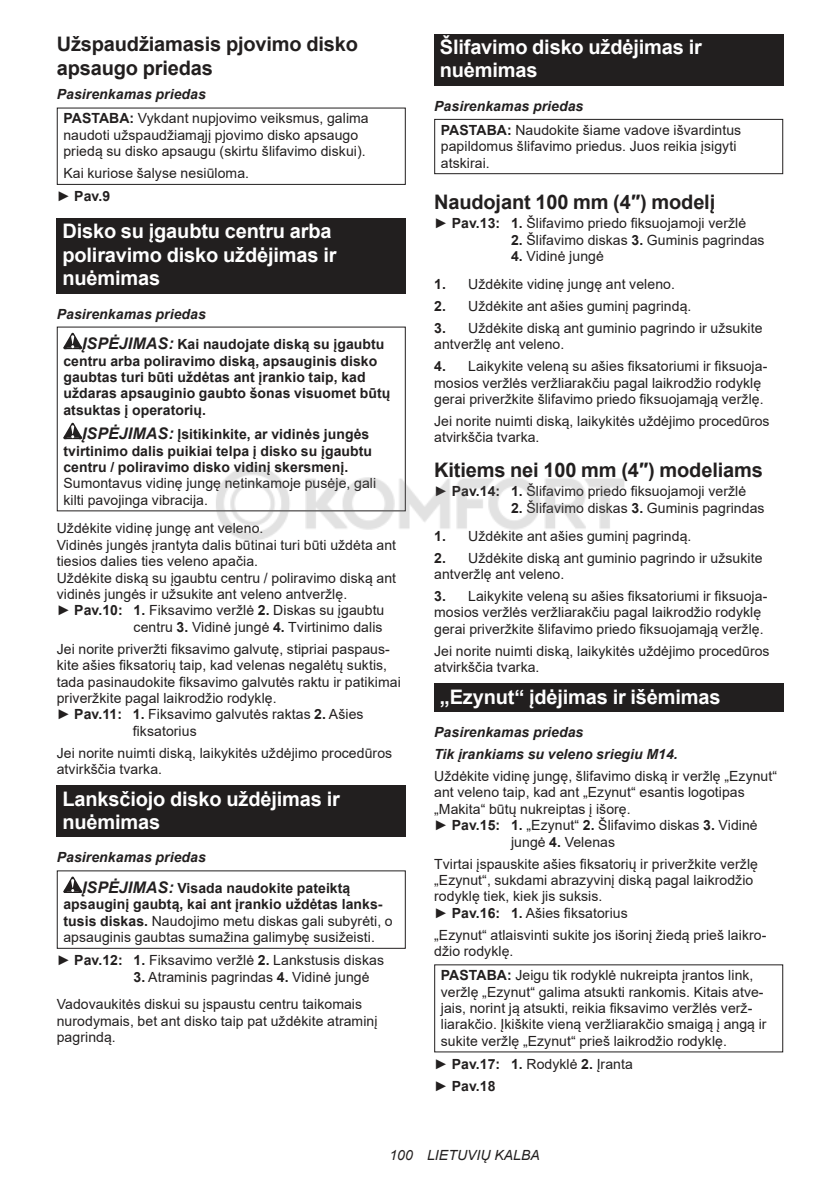
<style>
.page{position:relative;width:840px;height:1191px;background:#fff}
.page>*{position:absolute;margin:0;border:0;box-sizing:border-box;transform-origin:0 0}
.t1{font:700 20px/23.4px "Arial";letter-spacing:-.01em;color:#fff}
.t2{font:700 20px/23.4px "Arial";letter-spacing:-.01em;color:#221f1f}
.t3{font:14px/16.4px "Arial";letter-spacing:.005em;color:#221f1f}
.t4{font:700 14px/16.4px "Arial";letter-spacing:.005em;color:#221f1f}
.t5{font:italic 700 14px/22px "Arial";letter-spacing:.005em;color:#221f1f}
.t6{font:italic 14px "Arial";letter-spacing:.005em;color:#221f1f}
.s1{font-weight:700;font-style:italic}
.s2{font-weight:700}
.s3{font-style:italic}
.s4{font-style:italic;font-size:16px}
.s5{font-weight:400}
</style>
<div class="page">
<div style="left:57px;top:108px;width:348px;height:77px;border:1px solid #221f1f"></div>
<div style="left:57px;top:218px;width:348px;height:76px;background:#221f1f"></div>
<svg style="left:63px;top:333px;width:19px;height:16px"></svg>
<svg style="left:63px;top:423px;width:19px;height:16px"></svg>
<div style="left:57px;top:785px;width:348px;height:52px;background:#221f1f"></div>
<svg style="left:63px;top:876px;width:19px;height:17px"></svg>
<div style="left:434px;top:34px;width:348px;height:52px;background:#221f1f"></div>
<div style="left:434px;top:119px;width:348px;height:55px;border:1px solid #221f1f"></div>
<div style="left:434px;top:683px;width:348px;height:29px;background:#221f1f"></div>
<img style="left:210px;top:457px;width:415px;height:83px">
<h1 class="t2" style="left:57px;top:33px;width:303px">Užspaudžiamasis pjovimo disko apsaugo priedas</h1>
<p class="t3" style="left:63px;top:83px;width:307px;line-height:23.8px;text-indent:-7px"><span class="s1">Pasirenkamas priedas<br></span><span class="s2">PASTABA:</span> Vykdant nupjovimo veiksmus, galima</p>
<p class="t3" style="left:63px;top:127px;width:303px">naudoti užspaudžiamąjį pjovimo disko apsaugo priedą su disko apsaugu (skirtu šlifavimo diskui).</p>
<p class="t3" style="left:57px;top:162px;width:194px;line-height:23px;text-indent:7px">Kai kuriose šalyse nesiūloma. ► <span class="s2">Pav.9</span></p>
<h1 class="t1" style="left:62px;top:220px;width:275px">Disko su įgaubtu centru arba poliravimo disko uždėjimas ir nuėmimas</h1>
<p class="t4" style="left:82px;top:298px;width:304px;line-height:30.6px;text-indent:-25px"><span class="s3">Pasirenkamas priedas<br></span><span class="s4">ĮSPĖJIMAS:</span> Kai naudojate diską su įgaubtu</p>
<p class="t4" style="left:63px;top:352px;width:328px">centru arba poliravimo diską, apsauginis disko gaubtas turi būti uždėtas ant įrankio taip, kad uždaras apsauginio gaubto šonas visuomet būtų atsuktas į operatorių.</p>
<p class="t4" style="left:63px;top:426px;width:310px;text-indent:19px"><span class="s4">ĮSPĖJIMAS:</span> Įsitikinkite, ar vidinės jungės tvirtinimo dalis puikiai telpa į disko su įgaubtu centru / poliravimo disko vidinį skersmenį.</p>
<p class="t3" style="left:63px;top:475px;width:314px">Sumontavus vidinę jungę netinkamoje pusėje, gali kilti pavojinga vibracija.</p>
<p class="t3" style="left:57px;top:520px;width:208px">Uždėkite vidinę jungę ant veleno.</p>
<p class="t3" style="left:57px;top:536px;width:341px">Vidinės jungės įrantyta dalis būtinai turi būti uždėta ant</p>
<p class="t3" style="left:57px;top:553px;width:203px">tiesios dalies ties veleno apačia.</p>
<p class="t3" style="left:57px;top:569px;width:340px">Uždėkite diską su įgaubtu centru / poliravimo diską ant</p>
<p class="t3" style="left:57px;top:586px;width:292px">vidinės jungės ir užsukite ant veleno antveržlę.</p>
<p class="t3" style="left:57px;top:602px;width:329px">► <span class="s2">Pav.10: 1.</span> Fiksavimo veržlė <span class="s2">2.</span> Diskas su įgaubtu</p>
<p class="t3" style="left:133px;top:620px;width:250px">centru <span class="s2">3.</span> Vidinė jungė <span class="s2">4.</span> Tvirtinimo dalis</p>
<p class="t3" style="left:57px;top:640px;width:334px">Jei norite priveržti fiksavimo galvutę, stipriai paspaus-</p>
<p class="t3" style="left:57px;top:657px;width:332px">kite ašies fiksatorių taip, kad velenas negalėtų suktis,</p>
<p class="t3" style="left:57px;top:673px;width:345px">tada pasinaudokite fiksavimo galvutės raktu ir patikimai</p>
<p class="t3" style="left:57px;top:690px;width:221px">priveržkite pagal laikrodžio rodyklę.</p>
<p class="t3" style="left:57px;top:706px;width:308px">► <span class="s2">Pav.11: 1.</span> Fiksavimo galvutės raktas <span class="s2">2.</span> Ašies</p>
<p class="t3" style="left:133px;top:722px;width:65px">fiksatorius</p>
<p class="t3" style="left:57px;top:744px;width:337px">Jei norite nuimti diską, laikykitės uždėjimo procedūros atvirkščia tvarka.</p>
<h1 class="t1" style="left:62px;top:787px;width:279px">Lanksčiojo disko uždėjimas ir nuėmimas</h1>
<p class="t4" style="left:82px;top:842px;width:269px;line-height:30.6px;text-indent:-25px"><span class="s3">Pasirenkamas priedas<br></span><span class="s4">ĮSPĖJIMAS:</span> Visada naudokite pateiktą</p>
<p class="t3" style="left:63px;top:896px;width:330px"><span class="s2">apsauginį gaubtą, kai ant įrankio uždėtas lanks&shy;tusis diskas.</span> Naudojimo metu diskas gali subyrėti, o apsauginis gaubtas sumažina galimybę susižeisti.</p>
<p class="t3" style="left:57px;top:952px;width:328px">► <span class="s2">Pav.12: 1.</span> Fiksavimo veržlė <span class="s2">2.</span> Lankstusis diskas</p>
<p class="t3" style="left:57px;top:964px;width:314px;line-height:27.8px;text-indent:77px"><span class="s2">3.</span> Atraminis pagrindas <span class="s2">4.</span> Vidinė jungė<br>Vadovaukitės diskui su įspaustu centru taikomais</p>
<p class="t3" style="left:57px;top:1012px;width:322px">nurodymais, bet ant disko taip pat uždėkite atraminį pagrindą.</p>
<h1 class="t1" style="left:439px;top:36px;width:263px">Šlifavimo disko uždėjimas ir nuėmimas</h1>
<p class="t3" style="left:440px;top:94px;width:302px;line-height:23.8px;text-indent:-7px"><span class="s1">Pasirenkamas priedas<br></span><span class="s2">PASTABA:</span> Naudokite šiame vadove išvardintus</p>
<p class="t3" style="left:440px;top:138px;width:297px">papildomus šlifavimo priedus. Juos reikia įsigyti atskirai.</p>
<h1 class="t2" style="left:434px;top:190px;width:282px">Naudojant 100 mm (4″) modelį</h1>
<p class="t3" style="left:434px;top:215px;width:313px">► <span class="s2">Pav.13: 1.</span> Šlifavimo priedo fiksuojamoji veržlė</p>
<p class="t3" style="left:510px;top:233px;width:255px"><span class="s2">2.</span> Šlifavimo diskas <span class="s2">3.</span> Guminis pagrindas</p>
<p class="t3" style="left:510px;top:248px;width:94px"><span class="s2">4.</span> Vidinė jungė</p>
<p class="t3" style="left:434px;top:275px;width:242px"><span class="s2">1.</span> Uždėkite vidinę jungę ant veleno.</p>
<p class="t3" style="left:434px;top:297px;width:259px"><span class="s2">2.</span> Uždėkite ant ašies guminį pagrindą.</p>
<p class="t3" style="left:434px;top:319px;width:330px"><span class="s2">3.</span> Uždėkite diską ant guminio pagrindo ir užsukite antveržlę ant veleno.</p>
<p class="t3" style="left:434px;top:358px;width:334px"><span class="s2">4.</span> Laikykite veleną su ašies fiksatoriumi ir fiksuoja&shy;mosios veržlės veržliarakčiu pagal laikrodžio rodyklę gerai priveržkite šlifavimo priedo fiksuojamąją veržlę.</p>
<p class="t3" style="left:434px;top:413px;width:337px">Jei norite nuimti diską, laikykitės uždėjimo procedūros atvirkščia tvarka.</p>
<h1 class="t2" style="left:434px;top:459px;width:330px">Kitiems nei 100 mm (4″) modeliams</h1>
<p class="t3" style="left:434px;top:483px;width:313px">► <span class="s2">Pav.14: 1.</span> Šlifavimo priedo fiksuojamoji veržlė</p>
<p class="t3" style="left:510px;top:501px;width:255px"><span class="s2">2.</span> Šlifavimo diskas <span class="s2">3.</span> Guminis pagrindas</p>
<p class="t3" style="left:434px;top:527px;width:259px"><span class="s2">1.</span> Uždėkite ant ašies guminį pagrindą.</p>
<p class="t3" style="left:434px;top:549px;width:330px"><span class="s2">2.</span> Uždėkite diską ant guminio pagrindo ir užsukite antveržlę ant veleno.</p>
<p class="t3" style="left:434px;top:588px;width:334px"><span class="s2">3.</span> Laikykite veleną su ašies fiksatoriumi ir fiksuoja&shy;mosios veržlės veržliarakčiu pagal laikrodžio rodyklę gerai priveržkite šlifavimo priedo fiksuojamąją veržlę.</p>
<p class="t3" style="left:434px;top:642px;width:337px">Jei norite nuimti diską, laikykitės uždėjimo procedūros atvirkščia tvarka.</p>
<h1 class="t1" style="left:439px;top:685px;width:282px">„Ezynut“ įdėjimas ir išėmimas</h1>
<p class="t5" style="left:434px;top:722px;width:245px">Pasirenkamas priedas<br>Tik įrankiams su veleno sriegiu M14.</p>
<p class="t3" style="left:434px;top:768px;width:344px">Uždėkite vidinę jungę, šlifavimo diską ir veržlę „Ezynut“</p>
<p class="t3" style="left:434px;top:784px;width:312px">ant veleno taip, kad ant „Ezynut“ esantis logotipas</p>
<p class="t3" style="left:434px;top:800px;width:198px">„Makita“ būtų nukreiptas į išorę.</p>
<p class="t3" style="left:434px;top:817px;width:325px">► <span class="s2">Pav.15: 1.</span> „Ezynut“ <span class="s2">2.</span> Šlifavimo diskas <span class="s2">3.</span> Vidinė</p>
<p class="t3" style="left:510px;top:833px;width:105px">jungė <span class="s2">4.</span> Velenas</p>
<p class="t3" style="left:434px;top:855px;width:325px">Tvirtai įspauskite ašies fiksatorių ir priveržkite veržlę „Ezynut“, sukdami abrazyvinį diską pagal laikrodžio rodyklę tiek, kiek jis suksis.<br>► <span class="s2">Pav.16: 1.</span> Ašies fiksatorius</p>
<p class="t3" style="left:434px;top:926px;width:333px">„Ezynut“ atlaisvinti sukite jos išorinį žiedą prieš laikro&shy;džio rodyklę.</p>
<p class="t3" style="left:440px;top:967px;width:327px"><span class="s2">PASTABA:</span> Jeigu tik rodyklė nukreipta įrantos link, veržlę „Ezynut“ galima atsukti rankomis. Kitais atve&shy;jais, norint ją atsukti, reikia fiksavimo veržlės verž&shy;liarakčio. Įkiškite vieną veržliarakčio smaigą į angą ir sukite veržlę „Ezynut“ prieš laikrodžio rodyklę.</p>
<p class="t4" style="left:434px;top:1054px;width:200px;line-height:22px"><span class="s5">►</span> Pav.17: 1. <span class="s5">Rodyklė</span> 2. <span class="s5">Įranta ►</span> Pav.18</p>
<p class="t6" style="left:389px;top:1147px;width:152px">100 LIETUVIŲ KALBA</p>
</div>
